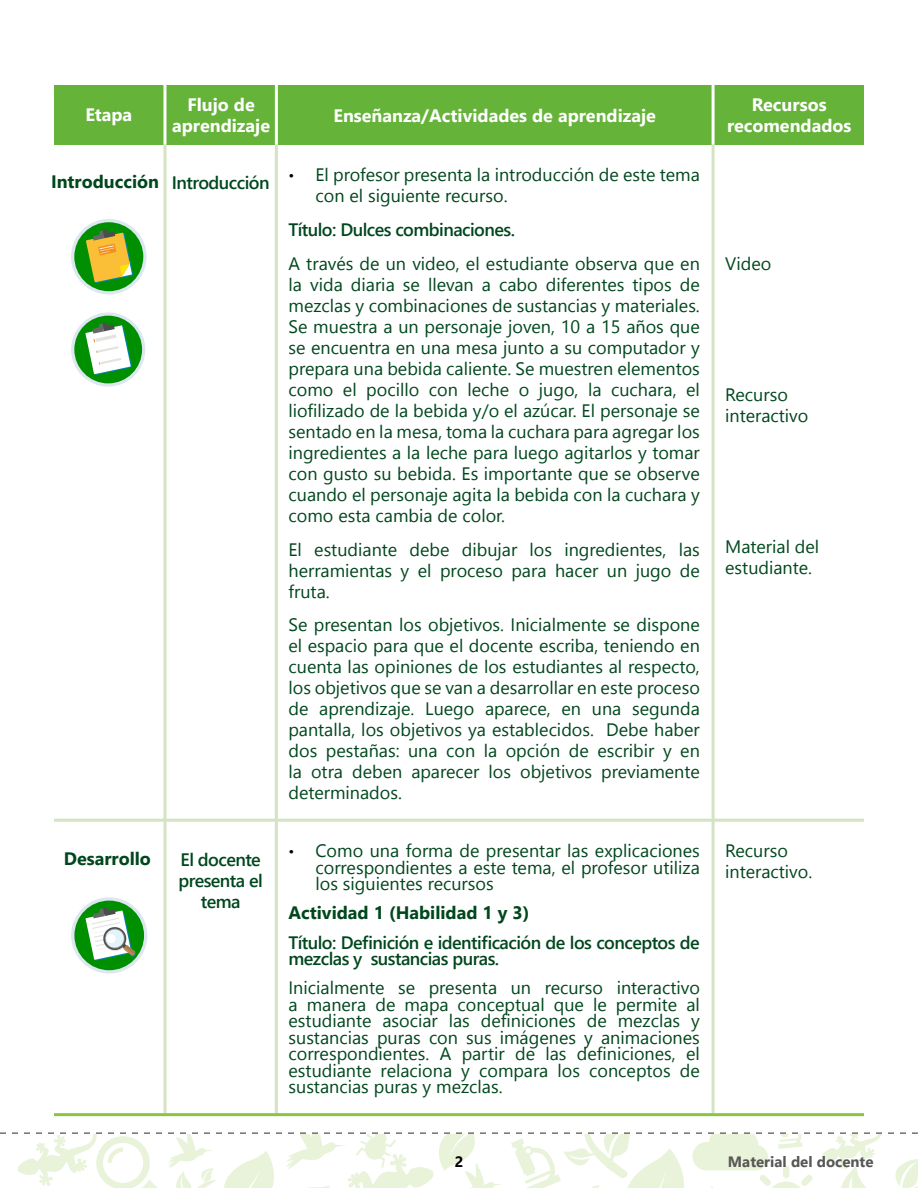
<style>
.page{position:relative;width:918px;height:1188px;background:#fff}
.page>*{position:absolute;margin:0;border:0;box-sizing:border-box;transform-origin:0 0}
.t1{font:18px/21px "Segoe UI";color:#00471d;text-align:justify}
.t2{font:600 18px/21px "Segoe UI";letter-spacing:-.03em;color:#00471d;text-align:center}
.t3{font:700 18px/21px "Segoe UI";color:#fff;text-align:center}
.t4{font:700 18px "Segoe UI";color:#00471d}
.t5{font:700 15px "Segoe UI";color:#575756}
.t6{font:700 15px "Segoe UI";color:#000}
.s1{font-weight:300;font-size:15px;color:#000}
</style>
<div class="page">
<svg style="left:0;top:1132px;width:918px;height:56px"></svg>
<hr style="left:163px;top:145px;width:3px;height:968px;background:#d4e3c2">
<hr style="left:275px;top:145px;width:3px;height:968px;background:#d4e3c2">
<hr style="left:54px;top:819px;width:810px;height:3px;background:#d4e3c2">
<hr style="left:712px;top:145px;width:3px;height:968px;background:#d4e3c2">
<div style="left:54px;top:85px;width:810px;height:60px;background:#65b338"></div>
<hr style="left:163px;top:85px;width:3px;height:60px;background:#fff">
<hr style="left:275px;top:85px;width:3px;height:60px;background:#fff">
<hr style="left:712px;top:85px;width:3px;height:60px;background:#fff">
<hr style="left:54px;top:1113px;width:810px;height:3px;background:#8cc440">
<svg style="left:71px;top:219px;width:76px;height:75px"></svg>
<div style="left:74px;top:222px;width:69px;height:69px;background:#008f00;border-radius:50%"></div>
<svg style="left:86px;top:229px;width:47px;height:54px"></svg>
<svg style="left:71px;top:313px;width:74px;height:74px"></svg>
<div style="left:74px;top:316px;width:68px;height:67px;background:#008f00;border-radius:50%"></div>
<svg style="left:85px;top:322px;width:47px;height:53px"></svg>
<svg style="left:71px;top:897px;width:76px;height:76px"></svg>
<div style="left:74px;top:901px;width:70px;height:69px;background:#008f00;border-radius:50%"></div>
<svg style="left:86px;top:908px;width:50px;height:53px"></svg>
<p class="t3" style="left:85px;top:104px;width:48px">Etapa</p>
<p class="t4" style="left:51px;top:168px;width:110px">Introducción</p>
<p class="t3" style="left:172px;top:94px;width:99px">Flujo de aprendizaje</p>
<p class="t3" style="left:727px;top:94px;width:126px">Recursos recomendados</p>
<p class="t3" style="left:333px;top:105px;width:324px">Enseñanza/Actividades de aprendizaje</p>
<p class="t2" style="left:172px;top:172px;width:99px">Introducción</p>
<p class="t1" style="left:316px;top:164px;width:386px;text-indent:-27px"><span class="s1">•</span> El profesor presenta la introducción de este tema con el siguiente recurso.</p>
<p class="t2" style="left:289px;top:219px;width:228px">Título: Dulces combinaciones.</p>
<p class="t1" style="left:289px;top:253px;width:413px">A través de un video, el estudiante observa que en la vida diaria se llevan a cabo diferentes tipos de mezclas y combinaciones de sustancias y materiales.<br>Se muestra a un personaje joven, 10 a 15 años que se encuentra en una mesa junto a su computador y prepara una bebida caliente. Se muestren elementos como el pocillo con leche o jugo, la cuchara, el liofilizado de la bebida y/o el azúcar. El personaje se sentado en la mesa, toma la cuchara para agregar los ingredientes a la leche para luego agitarlos y tomar con gusto su bebida. Es importante que se observe cuando el personaje agita la bebida con la cuchara y como esta cambia de color.</p>
<p class="t1" style="left:289px;top:538px;width:413px">El estudiante debe dibujar los ingredientes, las herramientas y el proceso para hacer un jugo de fruta.</p>
<p class="t1" style="left:289px;top:614px;width:413px">Se presentan los objetivos. Inicialmente se dispone el espacio para que el docente escriba, teniendo en cuenta las opiniones de los estudiantes al respecto, los objetivos que se van a desarrollar en este proceso de aprendizaje. Luego aparece, en una segunda pantalla, los objetivos ya establecidos. Debe haber dos pestañas: una con la opción de escribir y en la otra deben aparecer los objetivos previamente determinados.</p>
<p class="t1" style="left:725px;top:253px;width:48px">Video</p>
<p class="t1" style="left:725px;top:384px;width:85px">Recurso interactivo</p>
<p class="t1" style="left:725px;top:535px;width:96px">Material del estudiante.</p>
<p class="t1" style="left:316px;top:842px;width:386px;line-height:16.5px;text-indent:-27px"><span class="s1">•</span> Como una forma de presentar las explicaciones correspondientes a este tema, el profesor utiliza los siguientes recursos</p>
<p class="t4" style="left:289px;top:899px;width:243px">Actividad 1 (Habilidad 1 y 3)</p>
<p class="t2" style="left:289px;top:934px;width:413px;line-height:16.5px;text-align:left">Título: Definición e identificación de los conceptos de mezclas y sustancias puras.</p>
<p class="t1" style="left:289px;top:979px;width:413px;line-height:16.5px">Inicialmente se presenta un recurso interactivo a manera de mapa conceptual que le permite al estudiante asociar las definiciones de mezclas y sustancias puras con sus imágenes y animaciones correspondientes. A partir de las definiciones, el estudiante relaciona y compara los conceptos de sustancias puras y mezclas.</p>
<p class="t4" style="left:64px;top:844px;width:89px">Desarrollo</p>
<p class="t1" style="left:725px;top:839px;width:89px">Recurso interactivo.</p>
<p class="t2" style="left:178px;top:849px;width:86px">El docente presenta el tema</p>
<p class="t6" style="left:455px;top:1150px;width:10px">2</p>
<p class="t5" style="left:728px;top:1149px;width:147px">Material del docente</p>
</div>
